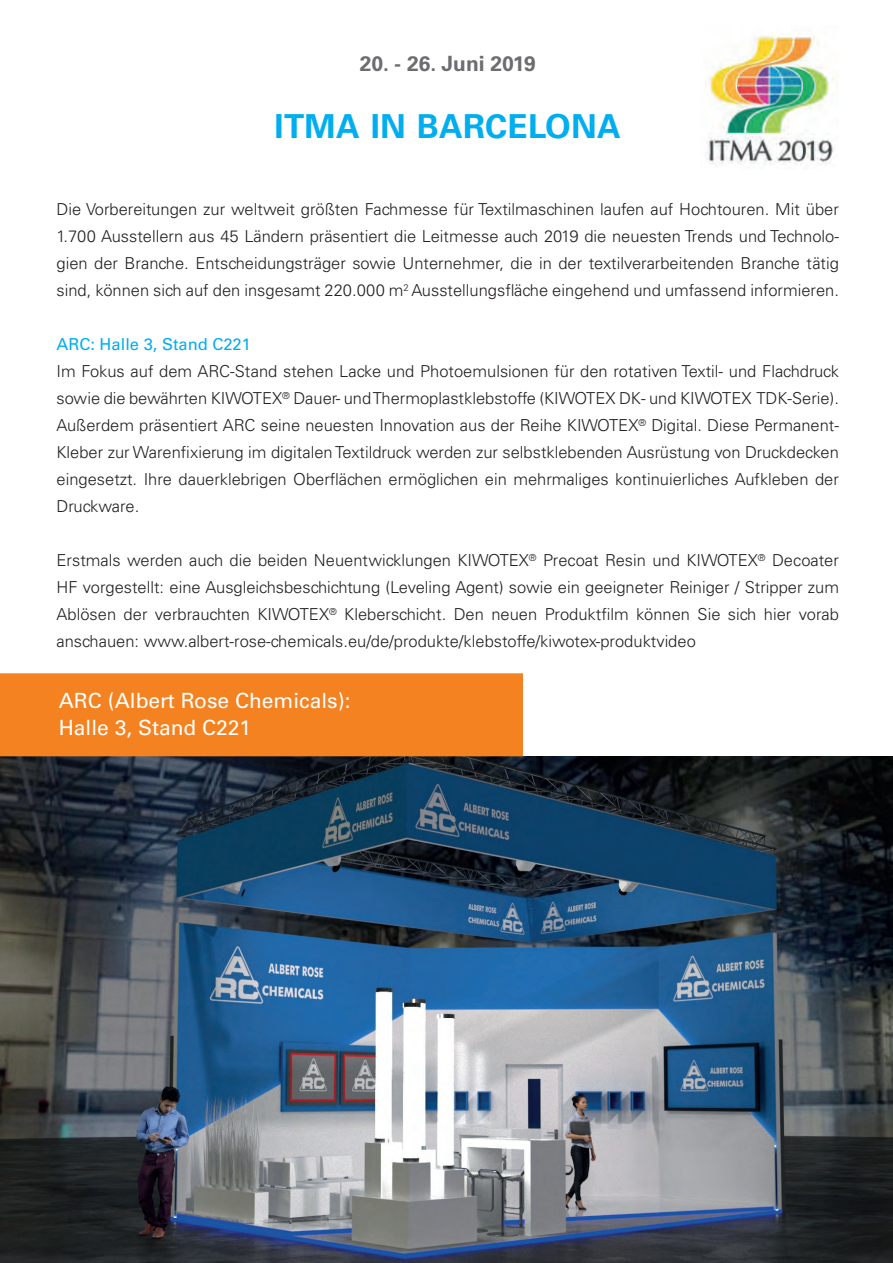
<style>
.page{position:relative;width:893px;height:1263px;background:#fff}
.page>*{position:absolute;margin:0;border:0;box-sizing:border-box;transform-origin:0 0}
.t1{font:700 33px "Univers LT Std";letter-spacing:.01em;color:#00aeef}
.t2{font:21px/27px "Univers LT Std";color:#fff}
.t3{font:700 21px "Univers LT Std";color:#6c6d70}
.t4{font:300 16.5px/27px "Univers LT Std";color:#231f20;text-align:justify}
.t5{font:16.5px "Univers LT Std";color:#00aeef}
.t6{font:700 15.6px "Futura";color:#fff}
</style>
<div class="page">
<img style="left:0;top:756px;width:893px;height:507px">
<div style="left:0;top:673px;width:523px;height:83px;background:#f58220"></div>
<img style="left:705px;top:30px;width:132px;height:135px">
<p class="t3" style="left:360px;top:51px;width:177px">20. - 26. Juni 2019</p>
<h1 class="t1" style="left:275px;top:107px;width:348px">ITMA IN BARCELONA</h1>
<p class="t4" style="left:57px;top:196px;width:784px">Die Vorbereitungen zur weltweit größten Fachmesse für Textilmaschinen laufen auf Hochtouren. Mit über 1.700 Ausstellern aus 45 Ländern präsentiert die Leitmesse auch 2019 die neuesten Trends und Technolo&shy;gien der Branche. Entscheidungsträger sowie Unternehmer, die in der textilverarbeitenden Branche tätig sind, können sich auf den insgesamt 220.000 m<sup>2</sup> Ausstellungsfläche eingehend und umfassend informieren.</p>
<p class="t5" style="left:57px;top:334px;width:196px">ARC: Halle 3, Stand C221</p>
<p class="t4" style="left:57px;top:358px;width:784px">Im Fokus auf dem ARC-Stand stehen Lacke und Photoemulsionen für den rotativen Textil- und Flachdruck sowie die bewährten KIWOTEX<sup>®</sup> Dauer- und Thermoplastklebstoffe (KIWOTEX DK- und KIWOTEX TDK-Serie).<br>Außerdem präsentiert ARC seine neuesten Innovation aus der Reihe KIWOTEX<sup>®</sup> Digital. Diese Permanent-Kleber zur Warenfixierung im digitalen Textildruck werden zur selbstklebenden Ausrüstung von Druckdecken eingesetzt. Ihre dauerklebrigen Oberflächen ermöglichen ein mehrmaliges kontinuierliches Aufkleben der Druckware.</p>
<p class="t4" style="left:57px;top:547px;width:784px">Erstmals werden auch die beiden Neuentwicklungen KIWOTEX<sup>®</sup> Precoat Resin und KIWOTEX<sup>®</sup> Decoater HF vorgestellt: eine Ausgleichsbeschichtung (Leveling Agent) sowie ein geeigneter Reiniger / Stripper zum Ablösen der verbrauchten KIWOTEX<sup>®</sup> Kleberschicht. Den neuen Produktfilm können Sie sich hier vorab anschauen: www.albert-rose-chemicals.eu/de/produkte/klebstoffe/kiwotex-produktvideo</p>
<p class="t2" style="left:59px;top:687px;width:293px">ARC (Albert Rose Chemicals):<br>Halle 3, Stand C221</p>
<p class="t6" style="left:28px;top:697px;width:91px">CHEMICALS</p>
</div>
